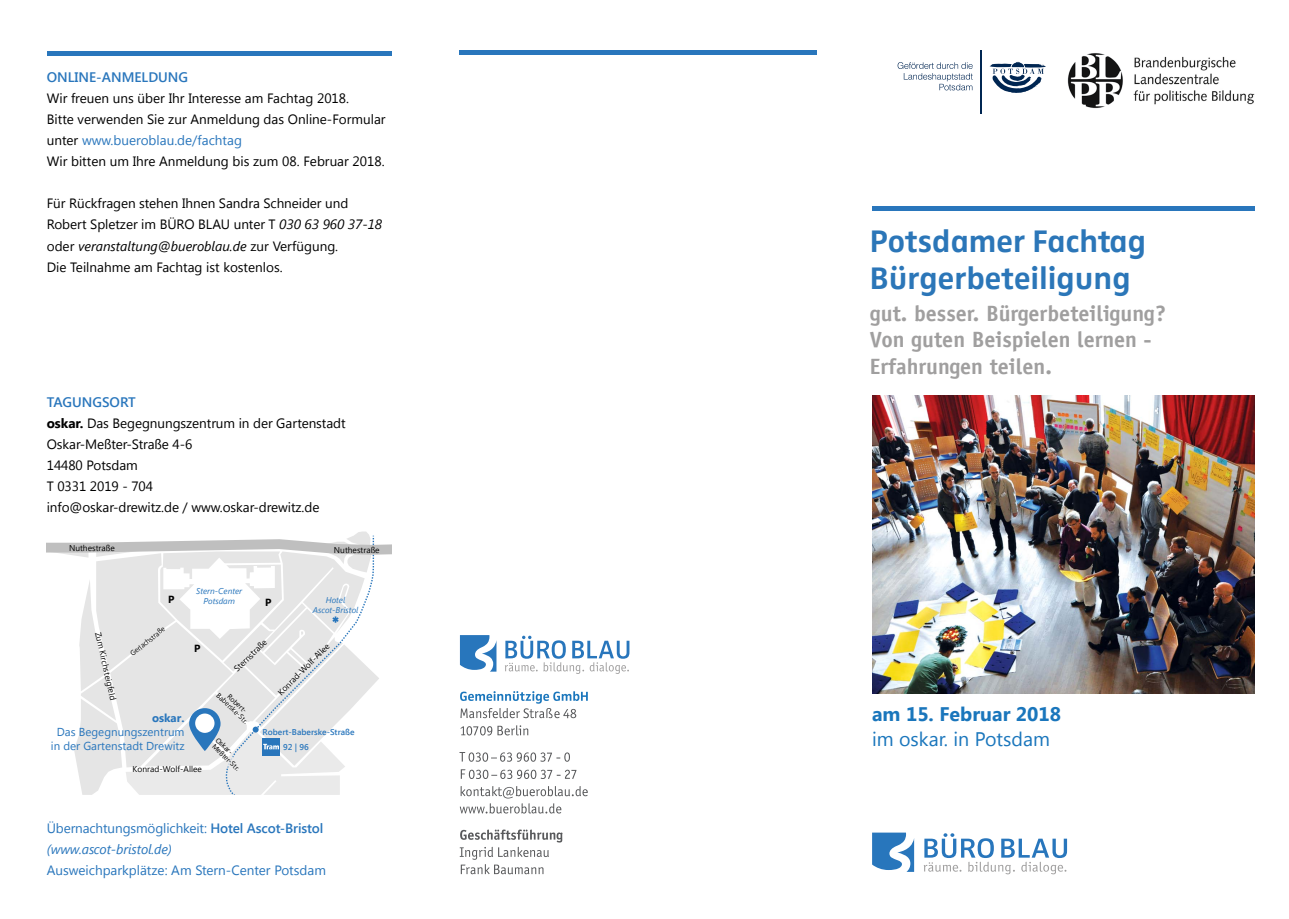
<style>
.page{position:relative;width:1289px;height:919px;background:#fff}
.page>*{position:absolute;margin:0;border:0;box-sizing:border-box;transform-origin:0 0}
.t1{font:32.25px/36.5px "Zwo Alt LF w 6";color:#2b76b8}
.t2{font:700 22.05px/26.5px "Officina Sans LT";color:#a09f9f}
.t3{font:19.65px/25.2px "Segoe UI";color:#1a76bc}
.t4{font:600 13.8px "Segoe UI";color:#2976bc}
.t5{font:13.5px "Segoe UI";letter-spacing:-.005em;color:#000}
.t6{font:13.5px "Segoe UI";color:#2976bc}
.t7{font:italic 13.5px "Segoe UI";color:#000}
.t8{font:italic 13.5px "Segoe UI";letter-spacing:-.01em;color:#2976bc}
.t9{font:11.55px/13.8px "Segoe UI";color:#2976bc;text-align:center}
.t10{font:700 11.55px "Segoe UI";color:#2976bc}
.t11{font:700 10.35px "Segoe UI";color:#000}
.t12{font:8.4px "Segoe UI";color:#000}
.t13{font:italic 8.4px/10.1px "Segoe UI";color:#2976bc;text-align:center}
.t14{font:600 8.4px "Segoe UI";color:#2976bc}
.t15{font:7.05px/7.1px "Segoe UI";color:#000}
.s1{color:#000}
.s2{font-style:italic}
.s3{font-style:normal}
.s4{font-weight:700}
.s5{font-weight:600}
</style>
<div class="page">
<div style="left:459px;top:50px;width:357px;height:5px;background:#2976bc"></div>
<svg style="left:872px;top:832px;width:42px;height:39px"></svg>
<svg style="left:923px;top:833px;width:144px;height:41px"></svg>
<div style="left:872px;top:206px;width:382px;height:5px;background:#2976bc"></div>
<img style="left:872px;top:395px;width:382px;height:299px">
<svg style="left:460px;top:635px;width:36px;height:36px"></svg>
<svg style="left:505px;top:635px;width:124px;height:38px"></svg>
<svg style="left:989px;top:61px;width:56px;height:32px"></svg>
<hr style="left:980px;top:50px;width:1px;height:64px;background:#002652">
<svg style="left:897px;top:62px;width:75px;height:28px"></svg>
<img style="left:1133px;top:56px;width:122px;height:49px">
<img style="left:1067px;top:53px;width:56px;height:56px">
<svg style="left:460px;top:829px;width:102px;height:45px"></svg>
<svg style="left:460px;top:786px;width:127px;height:27px"></svg>
<svg style="left:461px;top:769px;width:115px;height:10px"></svg>
<svg style="left:459px;top:752px;width:111px;height:9px"></svg>
<svg style="left:460px;top:725px;width:68px;height:10px"></svg>
<svg style="left:460px;top:691px;width:128px;height:27px"></svg>
<svg style="left:47px;top:531px;width:344px;height:263px"></svg>
<hr style="left:47px;top:51px;width:344px;height:4px;background:#2976bc">
<p class="t4" style="left:47px;top:68px;width:143px">ONLINE-ANMELDUNG</p>
<p class="t5" style="left:47px;top:89px;width:304px">Wir freuen uns über Ihr Interesse am Fachtag 2018.</p>
<p class="t5" style="left:47px;top:110px;width:340px">Bitte verwenden Sie zur Anmeldung das Online-Formular</p>
<p class="t6" style="left:47px;top:131px;width:197px"><span class="s1">unter</span> www.bueroblau.de/fachtag</p>
<p class="t5" style="left:47px;top:152px;width:339px">Wir bitten um Ihre Anmeldung bis zum 08. Februar 2018.</p>
<p class="t5" style="left:47px;top:194px;width:303px">Für Rückfragen stehen Ihnen Sandra Schneider und</p>
<p class="t5" style="left:47px;top:215px;width:337px">Robert Spletzer im BÜRO BLAU unter T <span class="s2">030 63 960 37-18</span></p>
<p class="t7" style="left:47px;top:236px;width:293px"><span class="s3">oder</span> veranstaltung@bueroblau.de <span class="s3">zur Verfügung.</span></p>
<p class="t5" style="left:47px;top:257px;width:237px">Die Teilnahme am Fachtag ist kostenlos.</p>
<p class="t4" style="left:47px;top:392px;width:91px">TAGUNGSORT</p>
<p class="t5" style="left:47px;top:413px;width:300px"><span class="s4">oskar.</span> Das Begegnungszentrum in der Gartenstadt</p>
<p class="t5" style="left:47px;top:434px;width:147px">Oskar-Meßter-Straße 4-6</p>
<p class="t5" style="left:47px;top:455px;width:92px">14480 Potsdam</p>
<p class="t5" style="left:47px;top:476px;width:108px">T 0331 2019 - 704</p>
<p class="t5" style="left:47px;top:497px;width:274px">info@oskar-drewitz.de / www.oskar-drewitz.de</p>
<p class="t12" style="left:69px;top:541px;width:47px">Nuthestraße</p>
<p class="t12" style="left:334px;top:543px;width:47px">Nuthestraße</p>
<p class="t13" style="left:196px;top:585px;width:48px">Stern-Center<br>Potsdam</p>
<p class="t11" style="left:168px;top:592px;width:8px">P</p>
<p class="t11" style="left:265px;top:595px;width:8px">P</p>
<p class="t13" style="left:313px;top:594px;width:47px">Hotel<br>Ascot-Bristol</p>
<p class="t15" style="left:129px;top:651px;width:44px;rotate:-39deg">Gerlachstraße</p>
<p class="t12" style="left:104px;top:630px;width:71px;rotate:77deg">Zum Kirchsteigfeld</p>
<p class="t12" style="left:231px;top:666px;width:44px;rotate:-45deg">Sternstraße</p>
<p class="t12" style="left:275px;top:689px;width:71px;rotate:-45deg">Konrad-Wolf-Allee</p>
<p class="t11" style="left:194px;top:640px;width:8px">P</p>
<p class="t15" style="left:220px;top:691px;width:42px;rotate:43deg">Baberske-Str.</p>
<p class="t15" style="left:231px;top:692px;width:26px;rotate:43deg">Robert-</p>
<p class="t10" style="left:152px;top:709px;width:34px">oskar.</p>
<p class="t9" style="left:51px;top:724px;width:135px">Das Begegnungszentrum in der Gartenstadt Drewitz</p>
<p class="t14" style="left:262px;top:726px;width:93px">Robert-Baberske-Straße</p>
<p class="t15" style="left:219px;top:736px;width:39px;rotate:43deg">Oskar-<br>Meßter-Str.</p>
<p class="t14" style="left:283px;top:741px;width:27px">92 | 96</p>
<p class="t12" style="left:133px;top:762px;width:71px">Konrad-Wolf-Allee</p>
<p class="t6" style="left:47px;top:818px;width:278px">Übernachtungsmöglichkeit: <span class="s5">Hotel Ascot-Bristol</span></p>
<p class="t8" style="left:47px;top:839px;width:127px">(www.ascot-bristol.de)</p>
<p class="t6" style="left:47px;top:860px;width:281px">Ausweichparkplätze: Am Stern-Center Potsdam</p>
<h1 class="t1" style="left:869px;top:223px;width:278px">Potsdamer Fachtag<br>Bürgerbeteiligung</h1>
<h1 class="t2" style="left:869px;top:300px;width:298px">gut. besser. Bürgerbeteiligung?<br>Von guten Beispielen lernen -<br>Erfahrungen teilen.</h1>
<h2 class="t3" style="left:872px;top:700px;width:190px"><span class="s4">am 15. Februar 2018 </span>im oskar. in Potsdam</h2>
</div>
